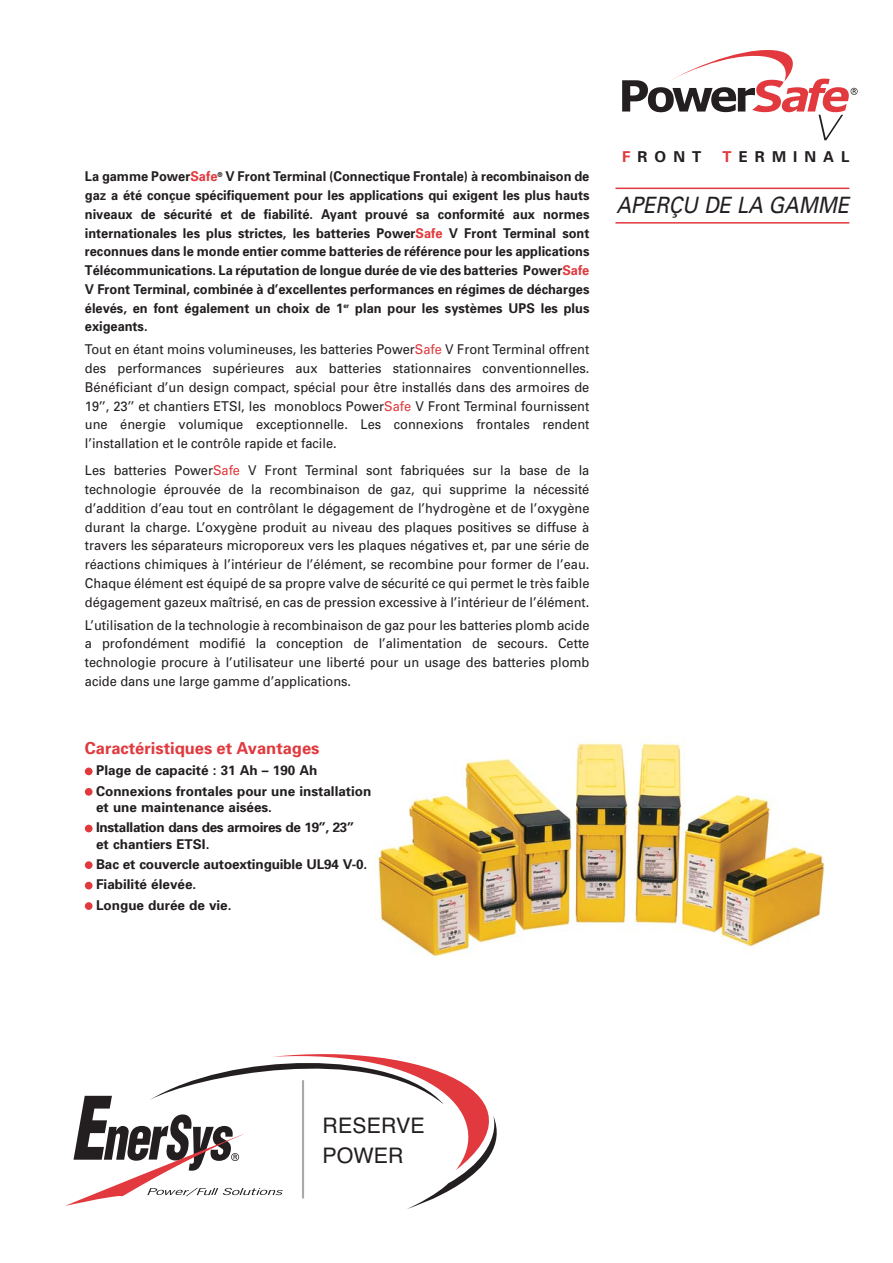
<style>
.page{position:relative;width:893px;height:1263px;background:#fff}
.page>*{position:absolute;margin:0;border:0;box-sizing:border-box;transform-origin:0 0}
.t1{font:italic 22.5px "Univers";color:#231f20;scale:.9 1}
.t2{font:21.45px/29.5px "Helvetica";color:#231f20}
.t3{font:700 16.5px "Univers";color:#e1393e}
.t4{font:700 15px "Univers";color:#231f20}
.t5{font:13.5px/18.8px "Univers";color:#231f20;text-align:justify;scale:.95 1}
.t6{font:700 13.5px/18.8px "Univers";color:#231f20;text-align:justify;scale:.95 1}
.t7{font:700 13.5px/20.4px "Univers";color:#231f20}
.t8{font:700 13.5px/20.4px "Univers";letter-spacing:-.02em;color:#231f20}
.s1{color:#e1393e}
</style>
<div class="page">
<hr style="left:615px;top:188px;width:234px;height:1px;background:#e1393e">
<hr style="left:615px;top:222px;width:234px;height:2px;background:#e1393e">
<svg style="left:622px;top:50px;width:235px;height:90px"></svg>
<div style="left:85px;top:902px;width:8px;height:8px;background:#e1393e;border-radius:50%"></div>
<div style="left:85px;top:882px;width:8px;height:7px;background:#e1393e;border-radius:50%"></div>
<div style="left:85px;top:861px;width:8px;height:8px;background:#e1393e;border-radius:50%"></div>
<div style="left:85px;top:825px;width:8px;height:7px;background:#e1393e;border-radius:50%"></div>
<div style="left:85px;top:788px;width:8px;height:8px;background:#e1393e;border-radius:50%"></div>
<div style="left:85px;top:768px;width:8px;height:7px;background:#e1393e;border-radius:50%"></div>
<img style="left:374px;top:736px;width:451px;height:220px">
<svg style="left:65px;top:1054px;width:432px;height:155px"></svg>
<p class="t6" style="left:85px;top:168px;width:533px">La gamme Power<span class="s1">Safe</span><sup>®</sup> V Front Terminal (Connectique Frontale) à recombinaison de gaz a été conçue spécifiquement pour les applications qui exigent les plus hauts niveaux de sécurité et de fiabilité. Ayant prouvé sa conformité aux normes internationales les plus strictes, les batteries Power<span class="s1">Safe</span> V Front Terminal sont reconnues dans le monde entier comme batteries de référence pour les applications Télécommunications. La réputation de longue durée de vie des batteries Power<span class="s1">Safe </span>V Front Terminal, combinée à d’excellentes performances en régimes de décharges élevés, en font également un choix de 1<sup>er</sup> plan pour les systèmes UPS les plus exigeants.</p>
<p class="t5" style="left:85px;top:341px;width:533px">Tout en étant moins volumineuses, les batteries Power<span class="s1">Safe</span> V Front Terminal offrent des performances supérieures aux batteries stationnaires conventionnelles.<br>Bénéficiant d’un design compact, spécial pour être installés dans des armoires de 19’’, 23’’ et chantiers ETSI, les monoblocs Power<span class="s1">Safe</span> V Front Terminal fournissent une énergie volumique exceptionnelle. Les connexions frontales rendent l’installation et le contrôle rapide et facile.</p>
<p class="t5" style="left:85px;top:462px;width:533px">Les batteries Power<span class="s1">Safe</span> V Front Terminal sont fabriquées sur la base de la technologie éprouvée de la recombinaison de gaz, qui supprime la nécessité d’addition d’eau tout en contrôlant le dégagement de l’hydrogène et de l’oxygène durant la charge. L’oxygène produit au niveau des plaques positives se diffuse à travers les séparateurs microporeux vers les plaques négatives et, par une série de réactions chimiques à l’intérieur de l’élément, se recombine pour former de l’eau.<br>Chaque élément est équipé de sa propre valve de sécurité ce qui permet le très faible dégagement gazeux maîtrisé, en cas de pression excessive à l’intérieur de l’élément.</p>
<p class="t5" style="left:85px;top:617px;width:533px">L’utilisation de la technologie à recombinaison de gaz pour les batteries plomb acide a profondément modifié la conception de l’alimentation de secours. Cette technologie procure à l’utilisateur une liberté pour un usage des batteries plomb acide dans une large gamme d’applications.</p>
<p class="t3" style="left:85px;top:742px;width:236px">Caractéristiques et Avantages</p>
<p class="t7" style="left:96px;top:761px;width:277px">Plage de capacité : 31 Ah – 190 Ah<br>Connexions frontales pour une installation</p>
<p class="t8" style="left:96px;top:798px;width:259px">et une maintenance aisées.<br>Installation dans des armoires de 19’’, 23’’</p>
<p class="t7" style="left:96px;top:835px;width:273px">et chantiers ETSI.<br>Bac et couvercle autoextinguible UL94 V-0.<br>Fiabilité élevée.<br>Longue durée de vie.</p>
<p class="t4" style="left:622px;top:152px;width:81px"><span class="s1">F</span> R O N T</p>
<p class="t4" style="left:722px;top:152px;width:128px"><span class="s1">T</span> E R M I N A L</p>
<h1 class="t1" style="left:616px;top:197px;width:264px">APERÇU DE LA GAMME</h1>
<h2 class="t2" style="left:323px;top:1113px;width:104px">RESERVE<br>POWER</h2>
</div>
